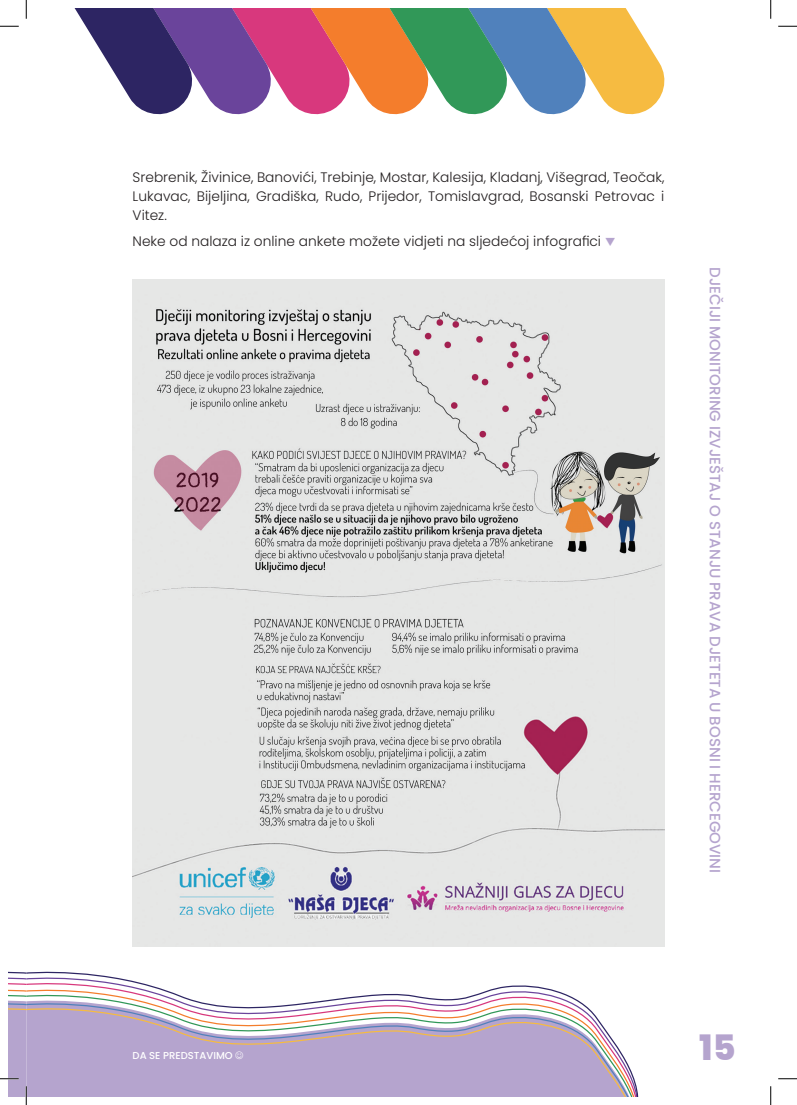
<style>
.page{position:relative;width:797px;height:1105px;background:#fff}
.page>*{position:absolute;margin:0;border:0;box-sizing:border-box;transform-origin:0 0}
.t1{font:800 35px "Poppins";color:#b5a4ce}
.t2{font:500 15px "Poppins";color:#b5a4ce}
.Text{font:300 13.75px/18.8px "Poppins";color:#231f20;text-align:justify}
.t3{font:500 10px "Poppins";color:#fff}
.s1{color:#b5a4ce}
</style>
<div class="page">
<svg style="left:28px;top:971px;width:611px;height:125px"></svg>
<img style="left:133px;top:279px;width:531px;height:667px">
<svg style="left:778px;top:25px;width:19px;height:2px"></svg>
<svg style="left:778px;top:1078px;width:19px;height:1px"></svg>
<svg style="left:0;top:0;width:665px;height:115px"></svg>
<svg style="left:0;top:971px;width:28px;height:134px"></svg>
<svg style="left:770px;top:0;width:1px;height:19px"></svg>
<svg style="left:770px;top:1086px;width:1px;height:19px"></svg>
<svg style="left:236px;top:1051px;width:7px;height:8px"></svg>
<p class="Text" style="left:133px;top:168px;width:533px">Srebrenik, Živinice, Banovići, Trebinje, Mostar, Kalesija, Kladanj, Višegrad, Teočak, Lukavac, Bijeljina, Gradiška, Rudo, Prijedor, Tomislavgrad, Bosanski Petrovac i Vitez.</p>
<p class="Text" style="left:133px;top:232px;width:485px">Neke od nalaza iz online ankete možete vidjeti na sljedećoj infografici <span class="s1">❑</span></p>
<p class="t2" style="left:723px;top:267px;width:607px;rotate:90deg">DJEČIJI MONITORING IZVJEŠTAJ O STANJU PRAVA DJETETA U BOSNI I HERCEGOVINI</p>
<p class="t3" style="left:133px;top:1050px;width:102px">DA SE PREDSTAVIMO</p>
<h1 class="t1" style="left:699px;top:1027px;width:38px">15</h1>
</div>
